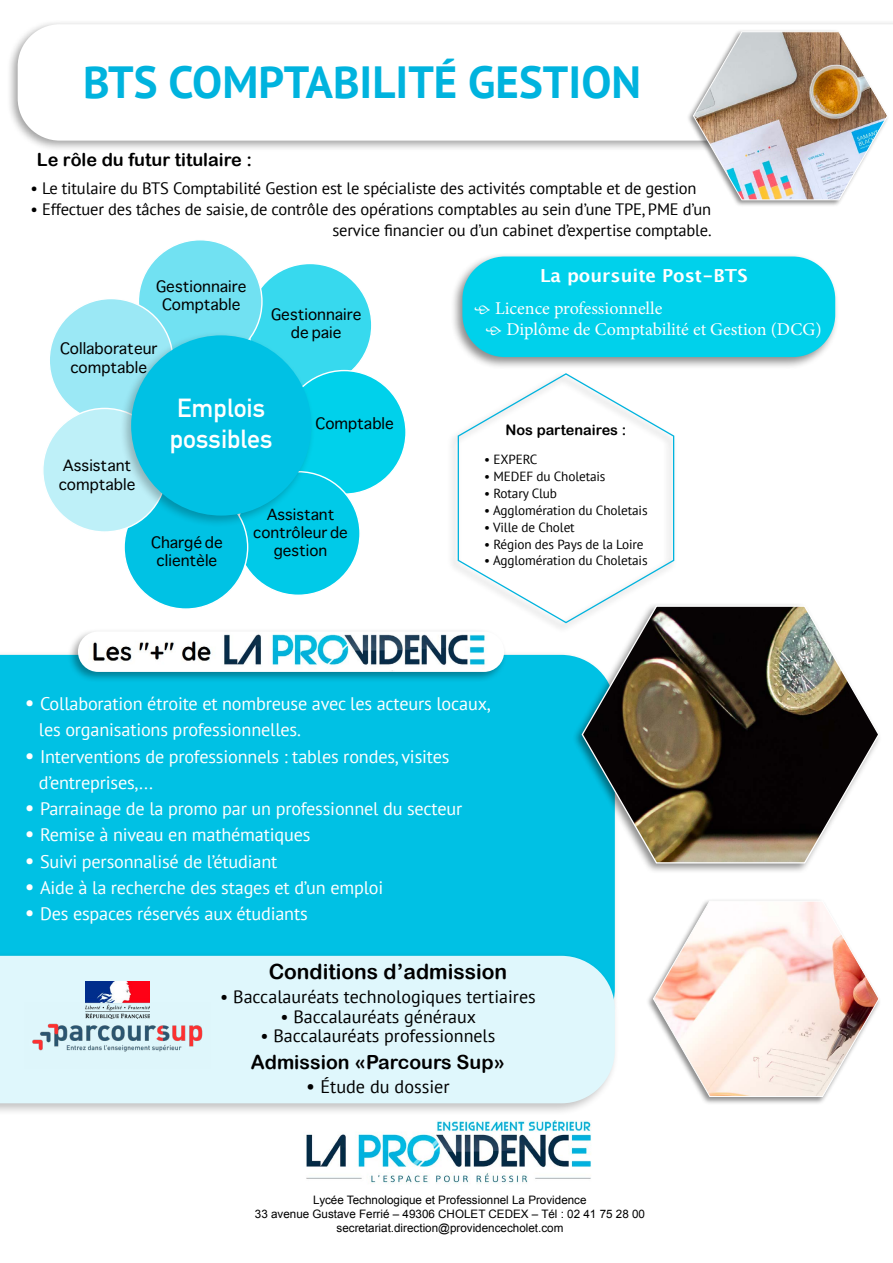
<style>
.page{position:relative;width:893px;height:1263px;background:#fff}
.page>*{position:absolute;margin:0;border:0;box-sizing:border-box;transform-origin:0 0}
.t1{font:700 45px "PT Sans";color:#00b3de}
.t2{font:700 25.8px/31px "DIN Alternate";color:#fff}
.t3{font:21px "Arial Rounded MT Bold";color:#000}
.t4{font:19.5px "Arial Rounded MT Bold";color:#000}
.t5{font:18.15px/26.2px "PT Sans";letter-spacing:-.01em;color:#fff}
.t6{font:18.15px "PT Sans";color:#000}
.t7{font:18px "PT Sans";color:#000}
.t8{font:18px "Minion Pro";color:#fff}
.t9{font:18px "Arial Rounded MT Bold";color:#000}
.t10{font:700 18px "Lucida Grande";color:#fff}
.t11{font:16.5px/21px "PT Sans";letter-spacing:-.01em;color:#000;text-align:right}
.t12{font:15.15px/18.1px "Sathu";color:#000;text-align:center}
.t13{font:15px/18px "Sathu";color:#000;text-align:center}
.t14{font:14.4px "Arial Rounded MT Bold";color:#000}
.t15{font:13.2px "PT Sans";letter-spacing:-.01em;color:#000}
.t16{font:11.7px/14px "Arial";color:#000;text-align:center}
.s1{font-size:21.6px}
.s2{font-size:19.65px}
</style>
<div class="page">
<div style="left:0;top:655px;width:615px;height:297px;background:#00c1e4"></div>
<div style="left:0;top:952px;width:619px;height:164px;background:#000;opacity:.25"></div>
<div style="left:0;top:956px;width:615px;height:147px;background:#dff7fc"></div>
<div style="left:6px;top:19px;width:887px;height:133px;background:#000;opacity:.37"></div>
<svg style="left:18px;top:24px;width:875px;height:117px"></svg>
<div style="left:830px;top:141px;width:63px;height:74px;background:#fff"></div>
<div style="left:450px;top:253px;width:389px;height:116px;background:#000;opacity:.45"></div>
<div style="left:462px;top:256px;width:373px;height:101px;background:#00d1eb;border-radius:43px"></div>
<div style="left:686px;top:29px;width:204px;height:178px;background:#000;opacity:.45"></div>
<img style="left:692px;top:31px;width:196px;height:170px">
<div style="left:645px;top:899px;width:236px;height:206px;background:#000;opacity:.45"></div>
<svg style="left:652px;top:900px;width:228px;height:197px"></svg>
<div style="left:571px;top:602px;width:311px;height:272px;background:#000;opacity:.45"></div>
<img style="left:581px;top:604px;width:299px;height:260px">
<img style="left:306px;top:1121px;width:286px;height:63px">
<div style="left:67px;top:628px;width:440px;height:55px;background:#000;opacity:.35"></div>
<img style="left:78px;top:631px;width:426px;height:41px;border-radius:20px">
<div style="left:248px;top:263px;width:124px;height:124px;background:#37d9ee;border-radius:50%"></div>
<div style="left:138px;top:240px;width:124px;height:123px;background:#71e1f2;border-radius:50%"></div>
<div style="left:49px;top:299px;width:124px;height:123px;background:#9be8f5;border-radius:50%"></div>
<div style="left:282px;top:371px;width:124px;height:123px;background:#00d1eb;border-radius:50%"></div>
<div style="left:236px;top:472px;width:124px;height:123px;background:#00cae8;border-radius:50%"></div>
<div style="left:124px;top:485px;width:124px;height:124px;background:#00c2e4;border-radius:50%"></div>
<div style="left:43px;top:408px;width:123px;height:124px;background:#bef0f8;border-radius:50%"></div>
<div style="left:119px;top:331px;width:196px;height:197px;background:#000;opacity:.25"></div>
<div style="left:131px;top:335px;width:180px;height:181px;background:#00c1e4;border-radius:50%"></div>
<img style="left:25px;top:1002px;width:185px;height:67px">
<img style="left:85px;top:981px;width:64px;height:38px">
<div style="left:447px;top:371px;width:230px;height:263px;background:#000;opacity:.35"></div>
<svg style="left:457px;top:372px;width:218px;height:252px"></svg>
<h1 class="t1" style="left:83px;top:53px;width:560px">BTS COMPTABILITÉ GESTION</h1>
<p class="t9" style="left:37px;top:149px;width:217px">Le rôle du futur titulaire :</p>
<p class="t11" style="left:30px;top:177px;width:668px">• Le titulaire du BTS Comptabilité Gestion est le spécialiste des activités comptable et de gestion</p>
<p class="t11" style="left:30px;top:198px;width:683px">• Effectuer des tâches de saisie, de contrôle des opérations comptables au sein d’une TPE, PME d’un service financier ou d’un cabinet d’expertise comptable.</p>
<p class="t12" style="left:156px;top:276px;width:92px">Gestionnaire<br>Comptable</p>
<p class="t12" style="left:60px;top:339px;width:99px">Collaborateur comptable</p>
<p class="t12" style="left:271px;top:304px;width:92px">Gestionnaire de paie</p>
<p class="t12" style="left:59px;top:456px;width:78px;text-align:left">Assistant comptable</p>
<h2 class="t2" style="left:170px;top:390px;width:104px">Emplois possibles</h2>
<p class="t12" style="left:315px;top:413px;width:80px">Comptable</p>
<p class="t12" style="left:151px;top:532px;width:73px">Chargé de clientèle</p>
<p class="t13" style="left:253px;top:504px;width:96px">Assistant contrôleur de gestion</p>
<p class="t10" style="left:540px;top:261px;width:209px">La poursuite Post-BTS</p>
<p class="t8" style="left:474px;top:296px;width:190px">• Licence professionnelle</p>
<p class="t8" style="left:485px;top:318px;width:338px">• Diplôme de Comptabilité et Gestion (DCG)</p>
<p class="t14" style="left:505px;top:421px;width:122px">Nos partenaires :</p>
<p class="t15" style="left:484px;top:451px;width:55px">• EXPERC</p>
<p class="t15" style="left:484px;top:468px;width:123px">• MEDEF du Choletais</p>
<p class="t15" style="left:484px;top:485px;width:74px">• Rotary Club</p>
<p class="t15" style="left:484px;top:502px;width:165px">• Agglomération du Choletais</p>
<p class="t15" style="left:484px;top:518px;width:92px">• Ville de Cholet</p>
<p class="t15" style="left:484px;top:535px;width:161px">• Région des Pays de la Loire</p>
<p class="t15" style="left:484px;top:552px;width:165px">• Agglomération du Choletais</p>
<p class="t5" style="left:39px;top:690px;width:453px;text-indent:-14px"><span class="s1">•</span> Collaboration étroite et nombreuse avec les acteurs locaux, les organisations professionnelles.</p>
<p class="t5" style="left:39px;top:743px;width:412px;text-indent:-14px"><span class="s1">•</span> Interventions de professionnels : tables rondes, visites d’entreprises,...</p>
<p class="t5" style="left:25px;top:795px;width:439px"><span class="s1">•</span> Parrainage de la promo par un professionnel du secteur</p>
<p class="t5" style="left:25px;top:821px;width:287px"><span class="s1">•</span> Remise à niveau en mathématiques</p>
<p class="t5" style="left:25px;top:848px;width:254px"><span class="s1">•</span> Suivi personnalisé de l’étudiant</p>
<p class="t5" style="left:25px;top:874px;width:360px"><span class="s1">•</span> Aide à la recherche des stages et d’un emploi</p>
<p class="t5" style="left:25px;top:900px;width:284px"><span class="s1">•</span> Des espaces réservés aux étudiants</p>
<p class="t3" style="left:269px;top:959px;width:240px">Conditions d’admission</p>
<p class="t7" style="left:220px;top:985px;width:317px">• Baccalauréats technologiques tertiaires</p>
<p class="t7" style="left:280px;top:1005px;width:197px">• Baccalauréats généraux</p>
<p class="t7" style="left:260px;top:1024px;width:236px">• Baccalauréats professionnels</p>
<p class="t4" style="left:251px;top:1051px;width:256px">Admission «Parcours Sup»</p>
<p class="t6" style="left:306px;top:1075px;width:145px"><span class="s2">•</span> Étude du dossier</p>
<p class="t16" style="left:255px;top:1193px;width:392px">Lycée Technologique et Professionnel La Providence<br>33 avenue Gustave Ferrié – 49306 CHOLET CEDEX – Tél : 02 41 75 28 00 secretariat.direction@providencecholet.com</p>
</div>
